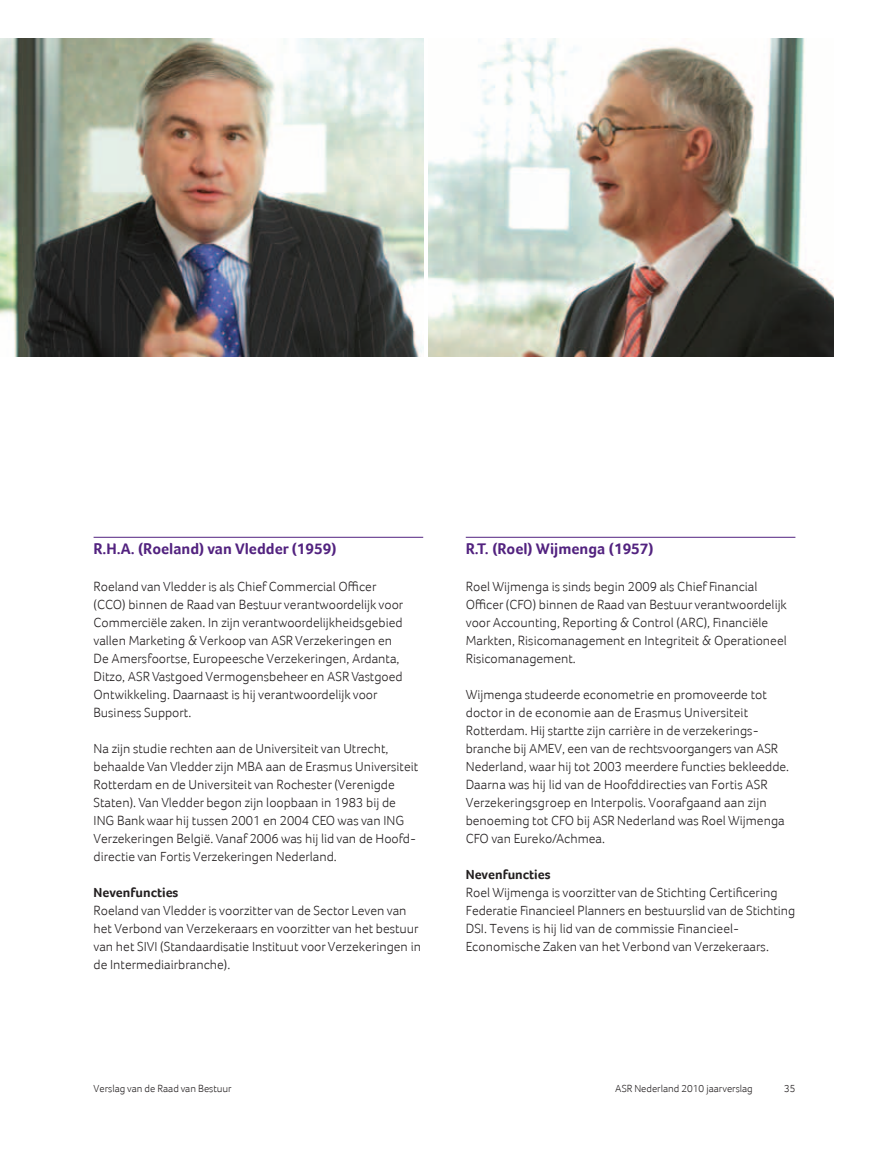
<style>
.page{position:relative;width:872px;height:1149px;background:#fff}
.page>*{position:absolute;margin:0;border:0;box-sizing:border-box;transform-origin:0 0}
.t1{font:700 15.75px "Foco";color:#52227f}
.t2{font:300 13.5px/18px "Foco";color:#231f20}
.t3{font:700 13.5px "Foco";color:#231f20}
.t4{font:300 10.5px "Foco";color:#231f20}
</style>
<div class="page">
<hr style="left:94px;top:537px;width:329px;height:1px;background:#52227f">
<hr style="left:466px;top:537px;width:329px;height:1px;background:#52227f">
<img style="left:428px;top:38px;width:405px;height:318px">
<img style="left:0;top:38px;width:423px;height:318px">
<p class="t1" style="left:94px;top:539px;width:244px">R.H.A. (Roeland) van Vledder (1959)</p>
<p class="t2" style="left:94px;top:576px;width:311px">Roeland van Vledder is als Chief Commercial Officer (CCO) binnen de Raad van Bestuur verantwoordelijk voor Commerciële zaken. In zijn verantwoordelijkheidsgebied vallen Marketing &amp; Verkoop van ASR Verzekeringen en De Amersfoortse, Europeesche Verzekeringen, Ardanta, Ditzo, ASR Vastgoed Vermogensbeheer en ASR Vastgoed Ontwikkeling. Daarnaast is hij verantwoordelijk voor Business Support.</p>
<p class="t2" style="left:94px;top:738px;width:326px">Na zijn studie rechten aan de Universiteit van Utrecht, behaalde Van Vledder zijn MBA aan de Erasmus Universiteit Rotterdam en de Universiteit van Rochester (Verenigde Staten). Van Vledder begon zijn loopbaan in 1983 bij de ING Bank waar hij tussen 2001 en 2004 CEO was van ING Verzekeringen België. Vanaf 2006 was hij lid van de Hoofd&shy;directie van Fortis Verzekeringen Nederland.</p>
<p class="t3" style="left:94px;top:883px;width:86px">Nevenfuncties</p>
<p class="t2" style="left:94px;top:900px;width:329px">Roeland van Vledder is voorzitter van de Sector Leven van het Verbond van Verzekeraars en voorzitter van het bestuur van het SIVI (Standaardisatie Instituut voor Verzekeringen in de Intermediairbranche).</p>
<p class="t1" style="left:466px;top:539px;width:189px">R.T. (Roel) Wijmenga (1957)</p>
<p class="t2" style="left:466px;top:576px;width:323px">Roel Wijmenga is sinds begin 2009 als Chief Financial Officer (CFO) binnen de Raad van Bestuur verantwoordelijk voor Accounting, Reporting &amp; Control (ARC), Financiële Markten, Risicomanagement en Integriteit &amp; Operationeel Risicomanagement.</p>
<p class="t2" style="left:466px;top:684px;width:325px">Wijmenga studeerde econometrie en promoveerde tot doctor in de economie aan de Erasmus Universiteit Rotterdam. Hij startte zijn carrière in de verzekerings&shy;branche bij AMEV, een van de rechtsvoorgangers van ASR Nederland, waar hij tot 2003 meerdere functies bekleedde.<br>Daarna was hij lid van de Hoofddirecties van Fortis ASR Verzekeringsgroep en Interpolis. Voorafgaand aan zijn benoeming tot CFO bij ASR Nederland was Roel Wijmenga CFO van Eureko/Achmea.</p>
<p class="t3" style="left:466px;top:865px;width:86px">Nevenfuncties</p>
<p class="t2" style="left:466px;top:882px;width:331px">Roel Wijmenga is voorzitter van de Stichting Certificering Federatie Financieel Planners en bestuurslid van de Stichting DSI. Tevens is hij lid van de commissie Financieel-Economische Zaken van het Verbond van Verzekeraars.</p>
<p class="t4" style="left:94px;top:1081px;width:140px">Verslag van de Raad van Bestuur</p>
<p class="t4" style="left:615px;top:1081px;width:139px">ASR Nederland 2010 jaarverslag</p>
<p class="t4" style="left:784px;top:1081px;width:13px">35</p>
</div>
